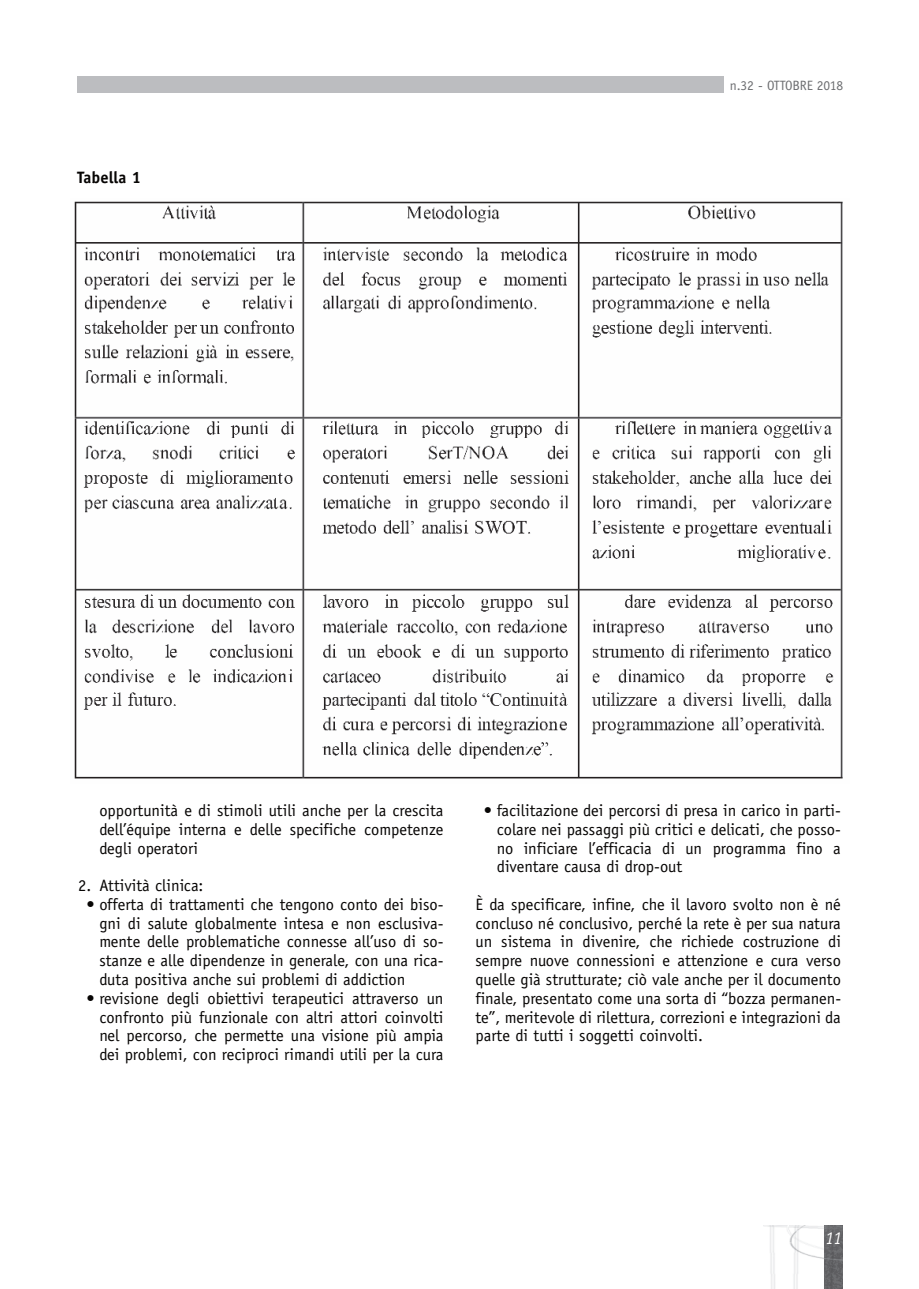
<style>
.page{position:relative;width:919px;height:1289px;background:#fff}
.page>*{position:absolute;margin:0;border:0;box-sizing:border-box;transform-origin:0 0}
.t1{font:italic 18px "Officina Sans";color:#fff;scale:.9 1}
.t2{font:16.5px/18.8px "Officina Sans";color:#070504;text-align:justify}
.t3{font:700 16.5px "Officina Sans";color:#070504}
.t4{font:13.5px "Officina Sans";letter-spacing:-.01em;color:#6d6e71}
</style>
<div class="page">
<img style="left:763px;top:1225px;width:79px;height:63px">
<div style="left:77px;top:77px;width:646px;height:16px;background:#bcbdc0"></div>
<img style="left:74px;top:201px;width:769px;height:578px">
<p class="t3" style="left:77px;top:168px;width:65px">Tabella 1</p>
<p class="t4" style="left:729px;top:77px;width:115px">n.32 - OTTOBRE 2018</p>
<p class="t2" style="left:99px;top:801px;width:345px">opportunità e di stimoli utili anche per la crescita dell’équipe interna e delle specifiche competenze degli operatori</p>
<p class="t2" style="left:78px;top:876px;width:127px">2. Attività clinica:</p>
<p class="t2" style="left:99px;top:895px;width:345px;text-indent:-13px">• offerta di trattamenti che tengono conto dei biso&shy;gni di salute globalmente intesa e non esclusiva&shy;mente delle problematiche connesse all’uso di so&shy;stanze e alle dipendenze in generale, con una rica&shy;duta positiva anche sui problemi di addiction</p>
<p class="t2" style="left:99px;top:988px;width:345px;text-indent:-13px">• revisione degli obiettivi terapeutici attraverso un confronto più funzionale con altri attori coinvolti nel percorso, che permette una visione più ampia dei problemi, con reciproci rimandi utili per la cura</p>
<p class="t2" style="left:496px;top:801px;width:345px;text-indent:-13px">• facilitazione dei percorsi di presa in carico in parti&shy;colare nei passaggi più critici e delicati, che posso&shy;no inficiare l’efficacia di un programma fino a diventare causa di drop-out</p>
<p class="t2" style="left:475px;top:895px;width:367px">È da specificare, infine, che il lavoro svolto non è né concluso né conclusivo, perché la rete è per sua natura un sistema in divenire, che richiede costruzione di sempre nuove connessioni e attenzione e cura verso quelle già strutturate; ciò vale anche per il documento finale, presentato come una sorta di “bozza permanen&shy;te”, meritevole di rilettura, correzioni e integrazioni da parte di tutti i soggetti coinvolti.</p>
<p class="t1" style="left:825px;top:1227px;width:19px">11</p>
</div>
